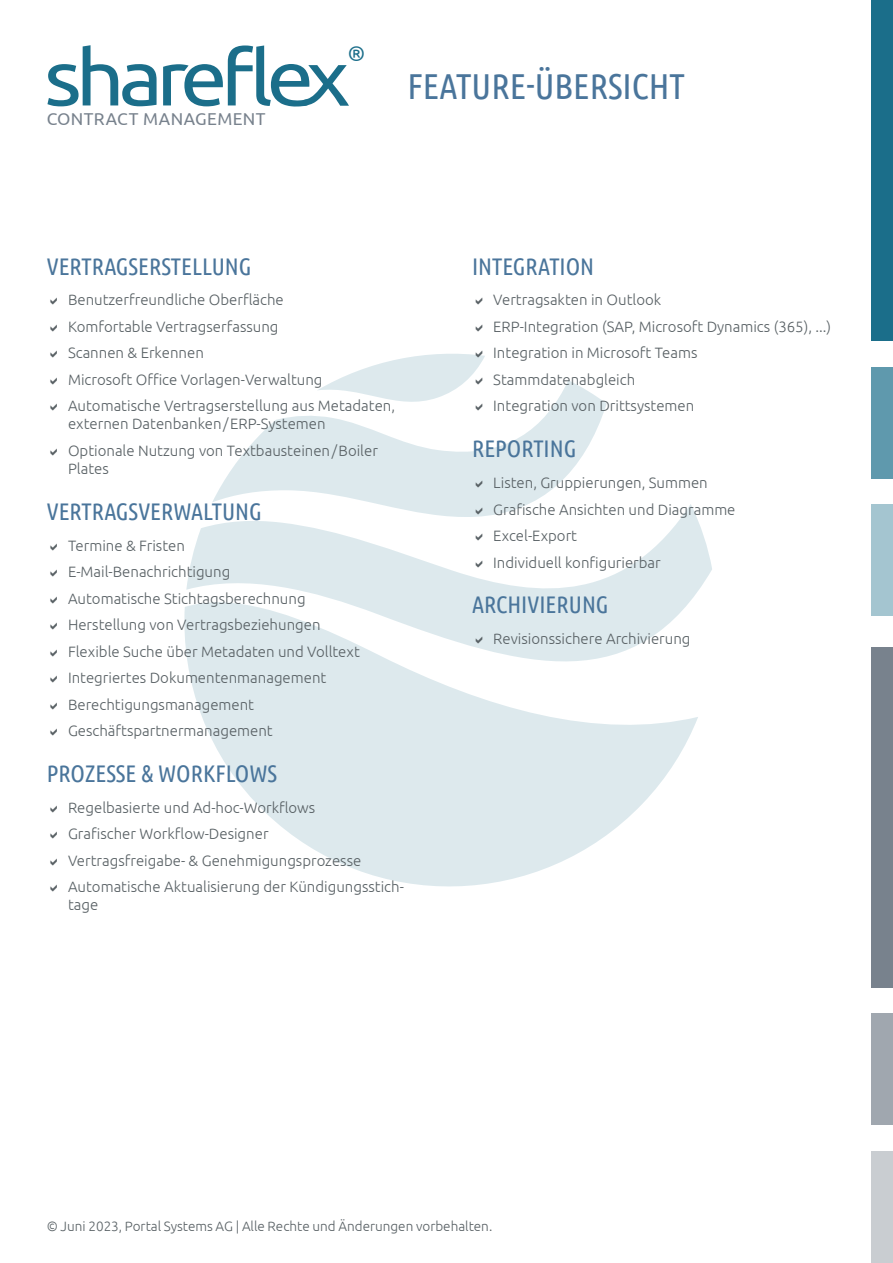
<style>
.page{position:relative;width:893px;height:1263px;background:#fff}
.page>*{position:absolute;margin:0;border:0;box-sizing:border-box;transform-origin:0 0}
.Titel_Feature-Übersi{font:36px "Ubuntu Condensed";color:#4a759b}
.Überschrift_Feature{font:24px "Ubuntu Condensed";color:#4a759b}
.t1{font:21.45px "Ubuntu";color:#1b6e8a}
.t2{font:17.25px "Ubuntu";letter-spacing:.025em;color:#78828d}
.t3{font:300 15px/18px "Ubuntu";color:#596165}
.Copyright_Fußzeile{font:300 13.5px "Ubuntu";color:#596165}
</style>
<div class="page">
<div style="left:872px;top:647px;width:21px;height:340px;background:#78828d"></div>
<div style="left:872px;top:1014px;width:21px;height:111px;background:#a0a7af"></div>
<div style="left:872px;top:1152px;width:21px;height:111px;background:#c9cdd1"></div>
<div style="left:872px;top:0;width:21px;height:340px;background:#1b6e8a"></div>
<div style="left:872px;top:367px;width:21px;height:111px;background:#5f99ad"></div>
<div style="left:872px;top:505px;width:21px;height:111px;background:#a4c5d0"></div>
<svg style="left:212px;top:380px;width:395px;height:124px;fill:#dde9ed"></svg>
<svg style="left:186px;top:504px;width:526px;height:97px"></svg>
<svg style="left:184px;top:601px;width:514px;height:286px;fill:#dde9ed"></svg>
<svg style="left:47px;top:45px;width:110px;height:61px"></svg>
<svg style="left:163px;top:45px;width:186px;height:62px"></svg>
<svg style="left:317px;top:354px;width:168px;height:58px"></svg>
<svg style="left:476px;top:480px;width:6px;height:7px"></svg>
<svg style="left:476px;top:507px;width:6px;height:7px"></svg>
<svg style="left:476px;top:533px;width:6px;height:7px"></svg>
<svg style="left:476px;top:560px;width:6px;height:7px"></svg>
<svg style="left:476px;top:636px;width:6px;height:8px"></svg>
<p class="t2" style="left:47px;top:109px;width:220px">CONTRACT MANAGEMENT</p>
<p class="t1" style="left:348px;top:40px;width:19px">®</p>
<p class="Titel_Feature-Übersi" style="left:407px;top:64px;width:279px">FEATURE-ÜBERSICHT</p>
<p class="Überschrift_Feature" style="left:47px;top:251px;width:206px">VERTRAGSERSTELLUNG</p>
<p class="t3" style="left:68px;top:291px;width:217px">Benutzerfreundliche Oberfläche</p>
<p class="t3" style="left:68px;top:317px;width:212px">Komfortable Vertragserfassung</p>
<p class="t3" style="left:68px;top:344px;width:137px">Scannen &amp; Erkennen</p>
<p class="t3" style="left:68px;top:370px;width:256px">Microsoft Office Vorlagen-Verwaltung</p>
<p class="t3" style="left:68px;top:397px;width:329px">Automatische Vertragserstellung aus Metadaten, externen Datenbanken/ERP-Systemen</p>
<p class="t3" style="left:68px;top:441px;width:311px">Optionale Nutzung von Textbausteinen/Boiler<br>Plates</p>
<p class="Überschrift_Feature" style="left:47px;top:496px;width:217px">VERTRAGSVERWALTUNG</p>
<p class="t3" style="left:68px;top:536px;width:118px">Termine &amp; Fristen</p>
<p class="t3" style="left:68px;top:562px;width:164px">E-Mail-Benachrichtigung</p>
<p class="t3" style="left:68px;top:589px;width:239px">Automatische Stichtagsberechnung</p>
<p class="t3" style="left:68px;top:615px;width:254px">Herstellung von Vertragsbeziehungen</p>
<p class="t3" style="left:68px;top:642px;width:293px">Flexible Suche über Metadaten und Volltext</p>
<p class="t3" style="left:68px;top:668px;width:260px">Integriertes Dokumentenmanagement</p>
<p class="t3" style="left:68px;top:695px;width:188px">Berechtigungsmanagement</p>
<p class="t3" style="left:68px;top:721px;width:206px">Geschäftspartnermanagement</p>
<p class="Überschrift_Feature" style="left:47px;top:758px;width:232px">PROZESSE &amp; WORKFLOWS</p>
<p class="t3" style="left:68px;top:798px;width:249px">Regelbasierte und Ad-hoc-Workflows</p>
<p class="t3" style="left:68px;top:824px;width:202px">Grafischer Workflow-Designer</p>
<p class="t3" style="left:68px;top:851px;width:295px">Vertragsfreigabe- &amp; Genehmigungsprozesse</p>
<p class="t3" style="left:68px;top:877px;width:337px">Automatische Aktualisierung der Kündigungsstich&shy;tage</p>
<p class="Überschrift_Feature" style="left:472px;top:251px;width:124px">INTEGRATION</p>
<p class="t3" style="left:493px;top:291px;width:169px">Vertragsakten in Outlook</p>
<p class="t3" style="left:493px;top:317px;width:339px">ERP-Integration (SAP, Microsoft Dynamics (365), ...)</p>
<p class="t3" style="left:493px;top:344px;width:206px">Integration in Microsoft Teams</p>
<p class="t3" style="left:493px;top:370px;width:144px">Stammdatenabgleich</p>
<p class="t3" style="left:493px;top:397px;width:203px">Integration von Drittsystemen</p>
<p class="Überschrift_Feature" style="left:472px;top:434px;width:106px">REPORTING</p>
<p class="t3" style="left:493px;top:473px;width:216px">Listen, Gruppierungen, Summen</p>
<p class="t3" style="left:493px;top:500px;width:244px">Grafische Ansichten und Diagramme</p>
<p class="t3" style="left:493px;top:526px;width:85px">Excel-Export</p>
<p class="t3" style="left:493px;top:553px;width:169px">Individuell konfigurierbar</p>
<p class="Überschrift_Feature" style="left:472px;top:590px;width:138px">ARCHIVIERUNG</p>
<p class="t3" style="left:493px;top:629px;width:199px">Revisionssichere Archivierung</p>
<p class="Copyright_Fußzeile" style="left:47px;top:1218px;width:447px">© Juni 2023, Portal Systems AG | Alle Rechte und Änderungen vorbehalten.</p>
</div>
